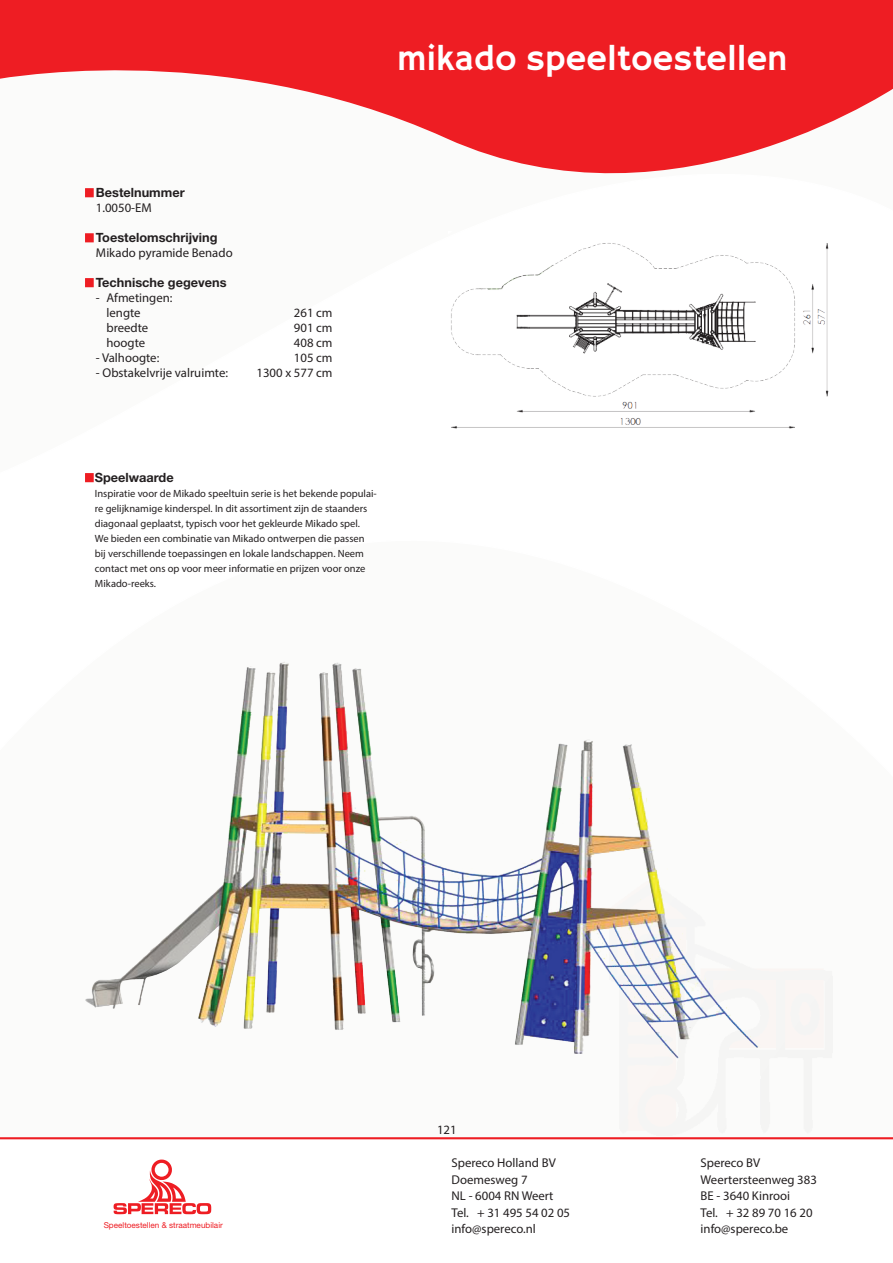
<style>
.page{position:relative;width:893px;height:1263px;background:#fff}
.page>*{position:absolute;margin:0;border:0;box-sizing:border-box;transform-origin:0 0}
.t1{font:36px "Hammersmith One";color:#fff}
.t2{font:12.75px/15px "Myriad Pro";color:#231f20}
.t3{font:700 12.75px "Helvetica Neue LT Std";color:#231f20}
.t4{font:10.5px/15px "Myriad Pro";color:#231f20}
.t5{font:8.1px "Helvetica Neue LT Std";color:#ee1d23}
</style>
<div class="page">
<svg style="left:0;top:0;width:893px;height:100px;background:#ef3035"></svg>
<svg style="left:114px;top:1159px;width:97px;height:55px"></svg>
<hr style="left:0;top:1137px;width:893px;height:2px;background:#ee1d23">
<svg style="left:85px;top:100px;width:789px;height:383px"></svg>
<div style="left:85px;top:188px;width:9px;height:9px;background:#ee1d23;border:2px solid #ee1d23"></div>
<div style="left:85px;top:233px;width:9px;height:9px;background:#ee1d23;border:2px solid #ee1d23"></div>
<div style="left:85px;top:278px;width:9px;height:9px;background:#ee1d23;border:2px solid #ee1d23"></div>
<div style="left:85px;top:473px;width:9px;height:9px;background:#ee1d23;border:2px solid #ee1d23"></div>
<img style="left:85px;top:661px;width:721px;height:455px">
<img style="left:448px;top:232px;width:389px;height:205px">
<h1 class="t1" style="left:397px;top:39px;width:392px">mikado speeltoestellen</h1>
<p class="t3" style="left:96px;top:185px;width:90px">Bestelnummer</p>
<p class="t2" style="left:96px;top:200px;width:57px">1.0050-EM</p>
<p class="t3" style="left:96px;top:230px;width:123px">Toestelomschrijving</p>
<p class="t2" style="left:96px;top:245px;width:138px">Mikado pyramide Benado</p>
<p class="t3" style="left:96px;top:274px;width:132px">Technische gegevens</p>
<p class="t2" style="left:107px;top:290px;width:67px;text-indent:-11px">- Afmetingen: lengte</p>
<p class="t2" style="left:294px;top:305px;width:40px">261 cm</p>
<p class="t2" style="left:107px;top:320px;width:43px">breedte</p>
<p class="t2" style="left:294px;top:320px;width:40px">901 cm</p>
<p class="t2" style="left:107px;top:335px;width:40px">hoogte</p>
<p class="t2" style="left:294px;top:335px;width:40px">408 cm</p>
<p class="t2" style="left:96px;top:350px;width:65px">- Valhoogte:</p>
<p class="t2" style="left:294px;top:350px;width:40px">105 cm</p>
<p class="t2" style="left:96px;top:365px;width:134px">- Obstakelvrije valruimte:</p>
<p class="t2" style="left:256px;top:365px;width:78px">1300 x 577 cm</p>
<p class="t3" style="left:95px;top:470px;width:80px">Speelwaarde</p>
<p class="t4" style="left:95px;top:486px;width:283px">Inspiratie voor de Mikado speeltuin serie is het bekende populai&shy;re gelijknamige kinderspel. In dit assortiment zijn de staanders diagonaal geplaatst, typisch voor het gekleurde Mikado spel.<br>We bieden een combinatie van Mikado ontwerpen die passen bij verschillende toepassingen en lokale landschappen. Neem contact met ons op voor meer informatie en prijzen voor onze Mikado-reeks.</p>
<p class="t5" style="left:104px;top:1220px;width:121px">Speeltoestellen &amp; straatmeubilair</p>
<p class="t2" style="left:437px;top:1122px;width:21px">121</p>
<p class="t2" style="left:452px;top:1155px;width:106px">Spereco Holland BV</p>
<p class="t2" style="left:701px;top:1155px;width:61px">Spereco BV</p>
<p class="t2" style="left:452px;top:1172px;width:78px">Doemesweg 7</p>
<p class="t2" style="left:701px;top:1172px;width:118px">Weertersteenweg 383</p>
<p class="t2" style="left:452px;top:1188px;width:103px">NL - 6004 RN Weert</p>
<p class="t2" style="left:701px;top:1188px;width:91px">BE - 3640 Kinrooi</p>
<p class="t2" style="left:452px;top:1205px;width:120px">Tel. + 31 495 54 02 05</p>
<p class="t2" style="left:701px;top:1205px;width:114px">Tel. + 32 89 70 16 20</p>
<p class="t2" style="left:452px;top:1221px;width:86px">info@spereco.nl</p>
<p class="t2" style="left:701px;top:1221px;width:89px">info@spereco.be</p>
</div>
